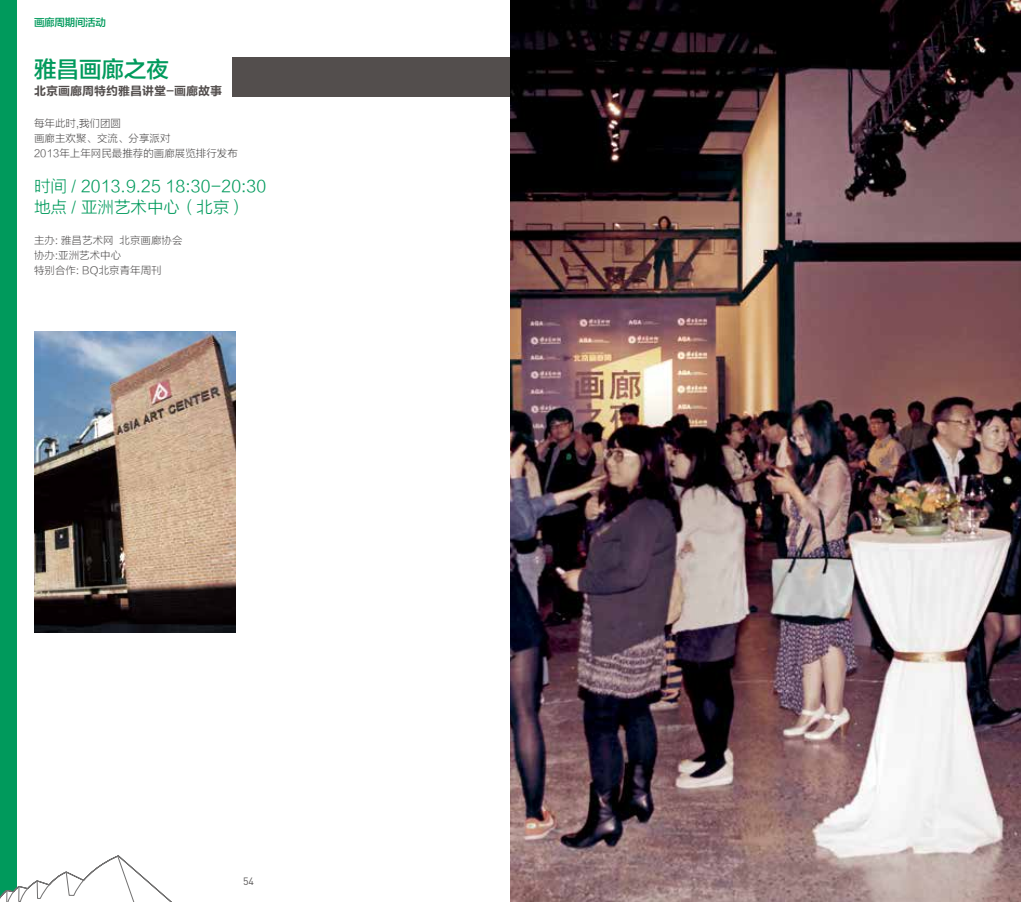
<style>
.page{position:relative;width:1021px;height:902px;background:#fff}
.page>*{position:absolute;margin:0;border:0;box-sizing:border-box;transform-origin:0 0}
.t1{font:22.5px "FZLTZHK GBK1 0";color:#009a5c}
.t2{font:16.5px/21px "FZLTXHK";color:#009a5c}
.t3{font:12px "FZLTCHK GBK1 0";color:#534e4d}
.t4{font:10.5px/15px "FZLTXHK";color:#595757}
.t5{font:10.5px "FZLTZHK GBK1 0";letter-spacing:-.025em;color:#009a5c}
.t6{font:10.5px "DIN Pro";color:#595757}
</style>
<div class="page">
<div style="left:0;top:0;width:17px;height:901px;background:#009a5c"></div>
<svg style="left:0;top:855px;width:171px;height:46px"></svg>
<div style="left:232px;top:57px;width:278px;height:40px;background:#534e4d"></div>
<img style="left:34px;top:331px;width:202px;height:301px">
<img style="left:510px;top:0;width:510px;height:901px">
<p class="t5" style="left:34px;top:16px;width:73px">画廊周期间活动</p>
<h1 class="t1" style="left:34px;top:57px;width:136px">雅昌画廊之夜</h1>
<p class="t3" style="left:34px;top:84px;width:190px">北京画廊周特约雅昌讲堂-画廊故事</p>
<p class="t4" style="left:34px;top:116px;width:205px">每年此时,我们团圆<br>画廊主欢聚、交流、分享派对<br>2013年上年网民最推荐的画廊展览排行发布</p>
<h2 class="t2" style="left:34px;top:176px;width:234px">时间 / 2013.9.25 18:30-20:30地点 / 亚洲艺术中心（北京）</h2>
<p class="t4" style="left:34px;top:233px;width:150px">主办: 雅昌艺术网 北京画廊协会协办:亚洲艺术中心<br>特别合作: BQ北京青年周刊</p>
<p class="t6" style="left:243px;top:874px;width:12px">54</p>
</div>
